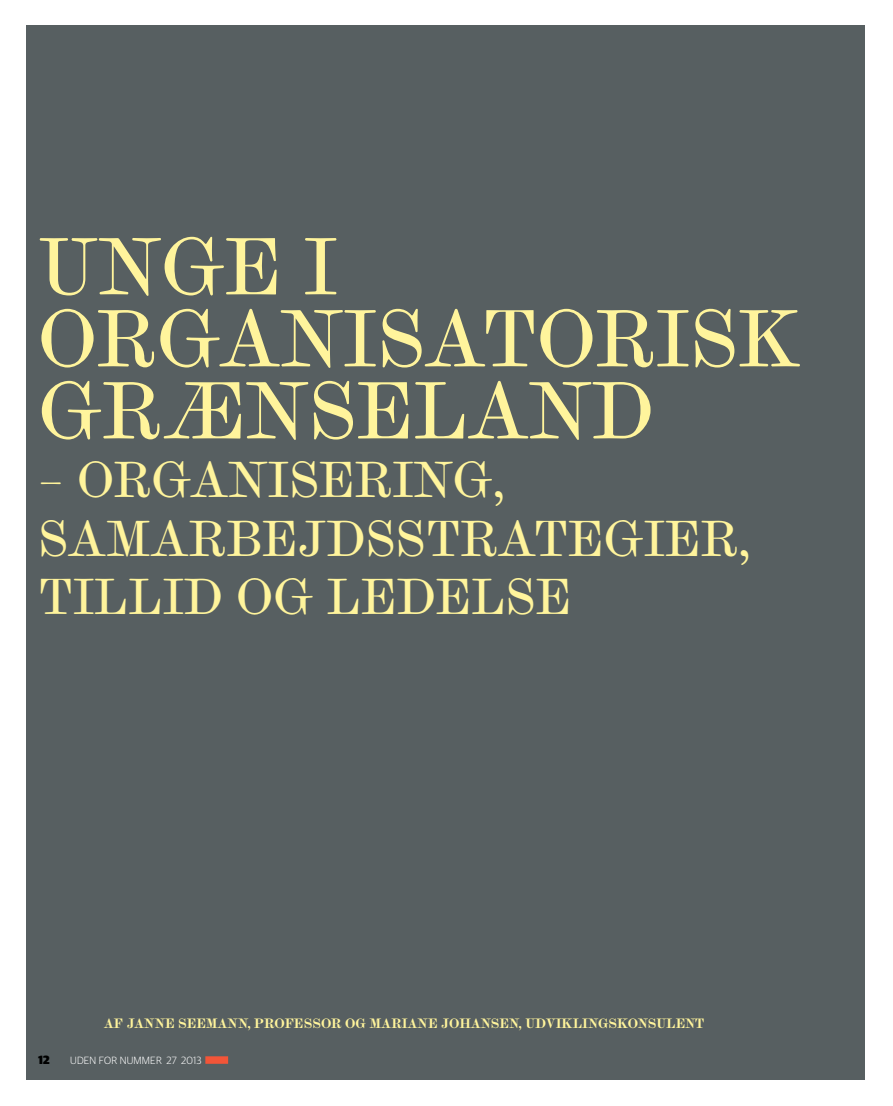
<style>
.page{position:relative;width:893px;height:1106px;background:#fff}
.page>*{position:absolute;margin:0;border:0;box-sizing:border-box;transform-origin:0 0}
.t1{font:72px/72px "Scotch Micro";letter-spacing:-.005em;color:#fff49c}
.t2{font:45px/58.5px "Scotch Micro";letter-spacing:-.005em;color:#fff49c}
.t3{font:700 12px "Scotch Micro";letter-spacing:-.01em;color:#fff49c}
.t4{font:900 12px "Guardian Sans";color:#000}
.t5{font:300 10.5px "Guardian Sans";letter-spacing:.02em;color:#fff}
</style>
<div class="page">
<div style="left:26px;top:26px;width:838px;height:1054px;background:#575f61"></div>
<div style="left:205px;top:1056px;width:23px;height:7px;background:#f25538"></div>
<h1 class="t1" style="left:38px;top:232px;width:765px">UNGE I<br>ORGANISATORISK<br>GRÆNSELAND</h1>
<h2 class="t2" style="left:38px;top:451px;width:714px">– ORGANISERING,<br>SAMARBEJDSSTRATEGIER,<br>TILLID OG LEDELSE</h2>
<p class="t3" style="left:104px;top:1015px;width:602px">AF JANNE SEEMANN, PROFESSOR O G MARIANE JOHANSEN, UDVIKLINGSKONSULENT</p>
<p class="t4" style="left:38px;top:1050px;width:13px">12</p>
<p class="t5" style="left:70px;top:1052px;width:133px">UDEN FOR NUMMER 27 2013</p>
</div>
